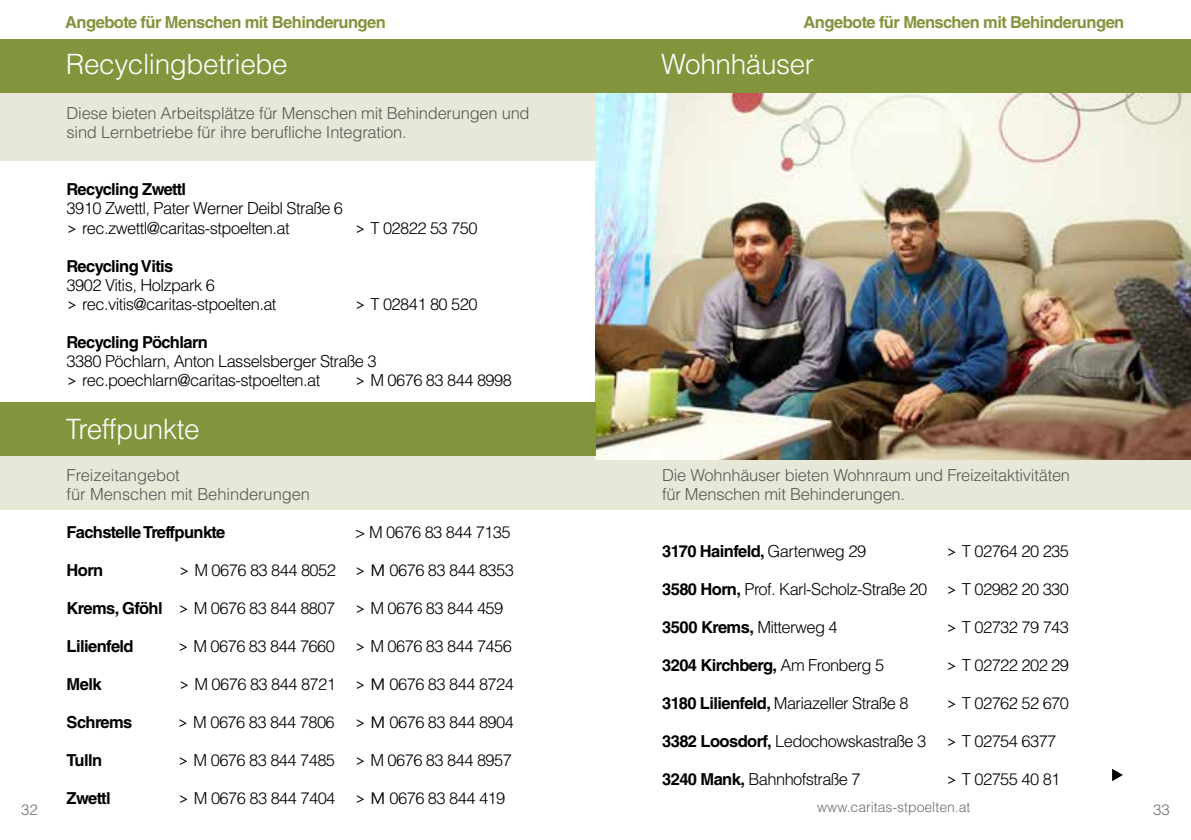
<style>
.page{position:relative;width:1191px;height:840px;background:#fff}
.page>*{position:absolute;margin:0;border:0;box-sizing:border-box;transform-origin:0 0}
.t1{font:300 28px "Helvetica LT Std";letter-spacing:-.015em;color:#fff}
.t2{font:300 16.4px/19px "Helvetica LT Std";letter-spacing:-.035em;color:#000}
.t3{font:300 16.4px/19px "Helvetica LT Std";letter-spacing:-.015em;color:#575756}
.t4{font:700 16.4px "Helvetica LT Std";letter-spacing:-.035em;color:#000}
.t5{font:700 16.4px "Helvetica LT Std";letter-spacing:-.035em;color:#82943c}
.t6{font:300 15px "Helvetica LT Std";color:#706f6f}
.t7{font:300 14px "Helvetica LT Std";color:#706f6f}
.s1{font-weight:300}
.s2{font-weight:700}
</style>
<div class="page">
<div style="left:0;top:455px;width:1191px;height:55px;background:#e8e8d8"></div>
<img style="left:595px;top:92px;width:596px;height:367px">
<div style="left:0;top:92px;width:595px;height:69px;background:#e8e8d8"></div>
<div style="left:0;top:39px;width:1191px;height:53px;background:#82943c"></div>
<div style="left:0;top:401px;width:595px;height:54px;background:#82943c"></div>
<svg style="left:1112px;top:768px;width:11px;height:12px"></svg>
<p class="t5" style="left:65px;top:12px;width:322px">Angebote für Menschen mit Behinderungen</p>
<p class="t5" style="left:803px;top:12px;width:322px">Angebote für Menschen mit Behinderungen</p>
<h1 class="t1" style="left:66px;top:47px;width:224px">Recyclingbetriebe</h1>
<p class="t3" style="left:67px;top:104px;width:464px">Diese bieten Arbeitsplätze für Menschen mit Behinderungen und sind Lernbetriebe für ihre berufliche Integration.</p>
<p class="t4" style="left:67px;top:179px;width:121px">Recycling Zwettl</p>
<p class="t2" style="left:82px;top:199px;width:262px;text-indent:-16px">3910 Zwettl, Pater Werner Deibl Straße 6 rec.zwettl@caritas-stpoelten.at</p>
<p class="t4" style="left:67px;top:255px;width:108px">Recycling Vitis</p>
<p class="t2" style="left:82px;top:275px;width:196px;text-indent:-16px">3902 Vitis, Holzpark 6 rec.vitis@caritas-stpoelten.at</p>
<p class="t2" style="left:370px;top:218px;width:109px">T 02822 53 750</p>
<p class="t2" style="left:370px;top:294px;width:109px">T 02841 80 520</p>
<p class="t4" style="left:67px;top:331px;width:143px">Recycling Pöchlarn</p>
<p class="t2" style="left:82px;top:351px;width:296px;text-indent:-16px">3380 Pöchlarn, Anton Lasselsberger Straße 3 rec.poechlarn@caritas-stpoelten.at</p>
<p class="t2" style="left:370px;top:370px;width:143px">M 0676 83 844 8998</p>
<h1 class="t1" style="left:661px;top:46px;width:154px">Wohnhäuser</h1>
<h1 class="t1" style="left:66px;top:411px;width:135px">Treffpunkte</h1>
<p class="t3" style="left:67px;top:465px;width:245px">Freizeitangebot<br>für Menschen mit Behinderungen</p>
<p class="t4" style="left:67px;top:522px;width:160px">Fachstelle Treffpunkte</p>
<p class="t2" style="left:355px;top:522px;width:157px">&gt; M 0676 83 844 7135</p>
<p class="t4" style="left:67px;top:560px;width:38px">Horn</p>
<p class="t2" style="left:194px;top:560px;width:143px">M 0676 83 844 8052</p>
<p class="t2" style="left:389px;top:560px;width:126px">0676 83 844 8353</p>
<p class="t4" style="left:67px;top:598px;width:97px">Krems, Gföhl</p>
<p class="t2" style="left:194px;top:598px;width:143px">M 0676 83 844 8807</p>
<p class="t2" style="left:370px;top:598px;width:134px">M 0676 83 844 459</p>
<p class="t4" style="left:67px;top:636px;width:69px">Lilienfeld</p>
<p class="t2" style="left:193px;top:636px;width:143px">M 0676 83 844 7660</p>
<p class="t2" style="left:370px;top:636px;width:143px">M 0676 83 844 7456</p>
<p class="t4" style="left:67px;top:674px;width:36px">Melk</p>
<p class="t2" style="left:194px;top:674px;width:143px">M 0676 83 844 8721</p>
<p class="t2" style="left:389px;top:674px;width:126px">0676 83 844 8724</p>
<p class="t4" style="left:67px;top:712px;width:67px">Schrems</p>
<p class="t2" style="left:193px;top:712px;width:143px">M 0676 83 844 7806</p>
<p class="t2" style="left:389px;top:712px;width:126px">0676 83 844 8904</p>
<p class="t4" style="left:67px;top:750px;width:37px">Tulln</p>
<p class="t2" style="left:193px;top:750px;width:143px">M 0676 83 844 7485</p>
<p class="t2" style="left:370px;top:750px;width:143px">M 0676 83 844 8957</p>
<p class="t4" style="left:67px;top:788px;width:45px">Zwettl</p>
<p class="t2" style="left:194px;top:788px;width:143px">M 0676 83 844 7404</p>
<p class="t2" style="left:389px;top:788px;width:117px">0676 83 844 419</p>
<p class="t3" style="left:662px;top:465px;width:409px">Die Wohnhäuser bieten Wohnraum und Freizeitaktivitäten für Menschen mit Behinderungen.</p>
<p class="t4" style="left:662px;top:541px;width:205px">3170 Hainfeld, <span class="s1">Gartenweg 29</span></p>
<p class="t2" style="left:962px;top:541px;width:109px">T 02764 20 235</p>
<p class="t2" style="left:662px;top:579px;width:267px"><span class="s2">3580 Horn,</span> Prof. Karl-Scholz-Straße 20</p>
<p class="t2" style="left:962px;top:579px;width:109px">T 02982 20 330</p>
<p class="t4" style="left:662px;top:617px;width:177px">3500 Krems, <span class="s1">Mitterweg 4</span></p>
<p class="t2" style="left:962px;top:617px;width:109px">T 02732 79 743</p>
<p class="t4" style="left:662px;top:655px;width:224px">3204 Kirchberg, <span class="s1">Am Fronberg 5</span></p>
<p class="t2" style="left:962px;top:655px;width:109px">T 02722 202 29</p>
<p class="t2" style="left:662px;top:693px;width:248px"><span class="s2">3180 Lilienfeld,</span> Mariazeller Straße 8</p>
<p class="t2" style="left:962px;top:693px;width:109px">T 02762 52 670</p>
<p class="t2" style="left:662px;top:731px;width:266px"><span class="s2">3382 Loosdorf,</span> Ledochowskastraße 3</p>
<p class="t2" style="left:962px;top:731px;width:96px">T 02754 6377</p>
<p class="t2" style="left:662px;top:769px;width:200px"><span class="s2">3240 Mank,</span> Bahnhofstraße 7</p>
<p class="t2" style="left:962px;top:769px;width:100px">T 02755 40 81</p>
<p class="t6" style="left:21px;top:800px;width:18px">32</p>
<p class="t7" style="left:817px;top:798px;width:155px">www.caritas-stpoelten.at</p>
<p class="t6" style="left:1153px;top:800px;width:18px">33</p>
</div>
